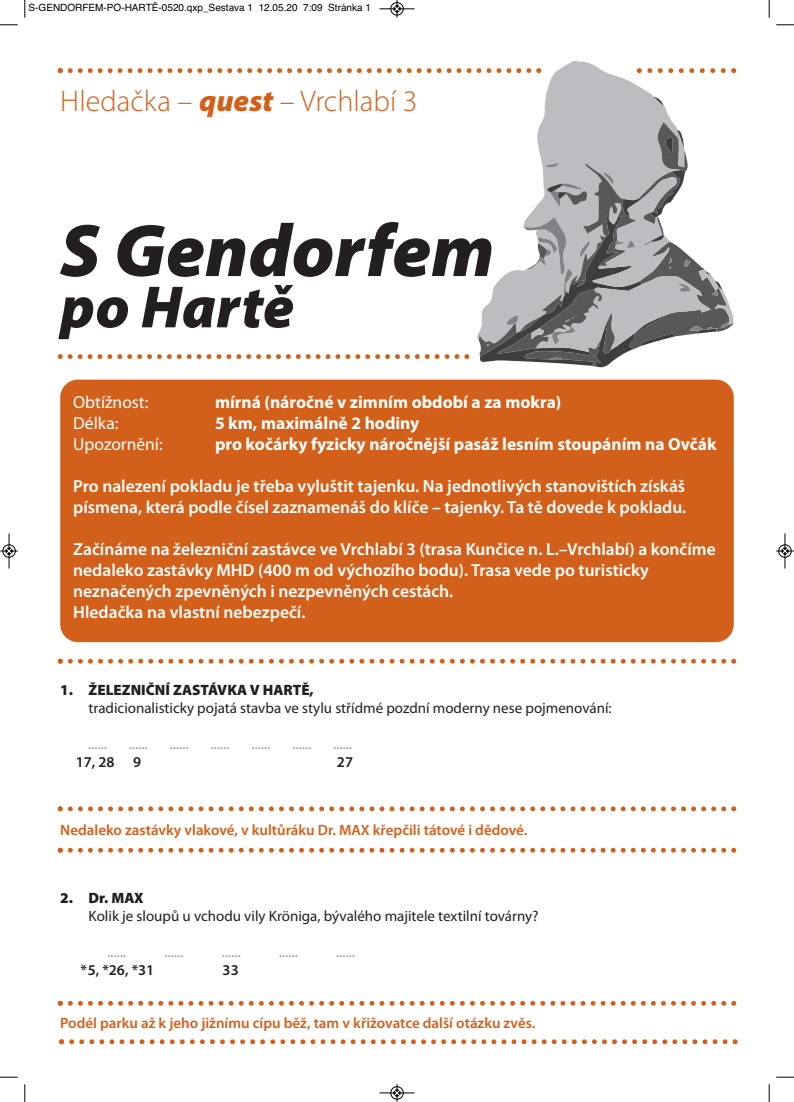
<style>
.page{position:relative;width:794px;height:1102px;background:#fff}
.page>*{position:absolute;margin:0;border:0;box-sizing:border-box;transform-origin:0 0}
.t1{font:italic 900 75px "Myriad Pro";color:#231f20}
.t2{font:italic 900 60px "Myriad Pro";letter-spacing:.005em;color:#231f20}
.t3{font:300 30px "Myriad Pro";color:#d2601a}
.t4{font:600 17.5px/21px "Myriad Pro";color:#fff}
.t5{font:700 17.5px "Myriad Pro";color:#fff}
.t6{font:17.5px "Myriad Pro";color:#fff}
.t7{font:15px "Myriad Pro";color:#231f20}
.t8{font:600 15px "Myriad Pro";color:#d2601a}
.t9{font:italic 15px "Myriad Pro";color:#939598}
.t10{font:900 15px "Myriad Pro";color:#231f20}
.t11{font:600 15px "Myriad Pro";color:#231f20}
.t12{font:10px "Helvetica";color:#000}
.s1{font-weight:900;font-style:italic}
</style>
<div class="page">
<div style="left:60px;top:380px;width:673px;height:262px;background:#d2601a;border-radius:18px"></div>
<svg style="left:58px;top:354px;width:411px;height:5px"></svg>
<svg style="left:58px;top:659px;width:678px;height:5px"></svg>
<svg style="left:58px;top:806px;width:678px;height:5px"></svg>
<svg style="left:58px;top:1001px;width:678px;height:5px"></svg>
<svg style="left:59px;top:1039px;width:678px;height:5px"></svg>
<svg style="left:58px;top:68px;width:419px;height:5px"></svg>
<svg style="left:477px;top:61px;width:195px;height:280px"></svg>
<svg style="left:653px;top:97px;width:10px;height:9px"></svg>
<svg style="left:479px;top:122px;width:254px;height:245px"></svg>
<svg style="left:637px;top:68px;width:99px;height:5px"></svg>
<svg style="left:58px;top:848px;width:678px;height:5px"></svg>
<svg style="left:24px;top:0;width:2px;height:18px"></svg>
<svg style="left:0;top:24px;width:18px;height:2px"></svg>
<svg style="left:768px;top:0;width:2px;height:18px"></svg>
<svg style="left:776px;top:24px;width:18px;height:2px"></svg>
<svg style="left:24px;top:1084px;width:2px;height:18px"></svg>
<svg style="left:0;top:1077px;width:18px;height:1px"></svg>
<svg style="left:768px;top:1084px;width:2px;height:18px"></svg>
<svg style="left:776px;top:1077px;width:18px;height:1px"></svg>
<div style="left:390px;top:2px;width:14px;height:13px;border:1px solid #fff;border-radius:50%"></div>
<hr style="left:379px;top:9px;width:35px;height:1px;background:#000">
<div style="left:390px;top:2px;width:13px;height:13px;border:1px solid #000;border-radius:50%"></div>
<svg style="left:394px;top:0;width:6px;height:18px"></svg>
<div style="left:390px;top:1086px;width:14px;height:14px;border:1px solid #fff;border-radius:50%"></div>
<hr style="left:379px;top:1093px;width:35px;height:1px;background:#000">
<div style="left:390px;top:1086px;width:13px;height:13px;border:1px solid #000;border-radius:50%"></div>
<svg style="left:394px;top:1084px;width:6px;height:18px"></svg>
<div style="left:2px;top:544px;width:14px;height:14px;border:1px solid #fff;border-radius:50%"></div>
<hr style="left:9px;top:534px;width:1px;height:35px;background:#000">
<div style="left:3px;top:545px;width:12px;height:12px;border:1px solid #000;border-radius:50%"></div>
<svg style="left:0;top:548px;width:18px;height:6px"></svg>
<div style="left:778px;top:544px;width:13px;height:14px;border:1px solid #fff;border-radius:50%"></div>
<hr style="left:784px;top:534px;width:1px;height:35px;background:#000">
<div style="left:778px;top:545px;width:13px;height:12px;border:1px solid #000;border-radius:50%"></div>
<svg style="left:776px;top:548px;width:17px;height:6px"></svg>
<p class="t12" style="left:29px;top:2px;width:344px">S-GENDORFEM-PO-HARTĚ-0520.qxp_Sestava 1 12.05.20 7:09 Stránka 1</p>
<h3 class="t3" style="left:60px;top:89px;width:359px">Hledačka – <span class="s1">quest</span> – Vrchlabí 3</h3>
<h1 class="t1" style="left:60px;top:223px;width:436px">S Gendorfem</h1>
<h2 class="t2" style="left:60px;top:285px;width:236px">po Hartě</h2>
<p class="t6" style="left:73px;top:395px;width:77px">Obtížnost:</p>
<p class="t5" style="left:215px;top:395px;width:348px">mírná (náročné v zimním období a za mokra)</p>
<p class="t6" style="left:73px;top:416px;width:47px">Délka:</p>
<p class="t5" style="left:215px;top:416px;width:206px">5 km, maximálně 2 hodiny</p>
<p class="t6" style="left:73px;top:437px;width:91px">Upozornění:</p>
<p class="t5" style="left:215px;top:437px;width:503px">pro kočárky fyzicky náročnější pasáž lesním stoupáním na Ovčák</p>
<p class="t4" style="left:73px;top:477px;width:614px">Pro nalezení pokladu je třeba vyluštit tajenku. Na jednotlivých stanovištích získáš písmena, která podle čísel zaznamenáš do klíče – tajenky. Ta tě dovede k pokladu.</p>
<p class="t4" style="left:73px;top:540px;width:644px">Začínáme na železniční zastávce ve Vrchlabí 3 (trasa Kunčice n. L.–Vrchlabí) a končíme nedaleko zastávky MHD (400 m od výchozího bodu). Trasa vede po turisticky neznačených zpevněných i nezpevněných cestách.<br>Hledačka na vlastní nebezpečí.</p>
<p class="t10" style="left:60px;top:684px;width:255px">1. ŽELEZNIČNÍ ZASTÁVKA V HARTĚ,</p>
<p class="t7" style="left:89px;top:702px;width:524px">tradicionalisticky pojatá stavba ve stylu střídmé pozdní moderny nese pojmenování:</p>
<p class="t9" style="left:89px;top:738px;width:20px">......</p>
<p class="t9" style="left:129px;top:738px;width:20px">......</p>
<p class="t9" style="left:170px;top:738px;width:20px">......</p>
<p class="t9" style="left:211px;top:738px;width:20px">......</p>
<p class="t9" style="left:252px;top:738px;width:20px">......</p>
<p class="t9" style="left:293px;top:738px;width:20px">......</p>
<p class="t9" style="left:334px;top:738px;width:20px">......</p>
<p class="t11" style="left:76px;top:756px;width:67px">17, 28 9</p>
<p class="t11" style="left:337px;top:756px;width:18px">27</p>
<p class="t8" style="left:60px;top:824px;width:468px">Nedaleko zastávky vlakové, v kultůráku Dr. MAX křepčili tátové i dědové.</p>
<p class="t10" style="left:60px;top:892px;width:85px">2. Dr. MAX</p>
<p class="t7" style="left:89px;top:910px;width:451px">Kolik je sloupů u vchodu vily Kröniga, bývalého majitele textilní továrny?</p>
<p class="t9" style="left:108px;top:946px;width:20px">......</p>
<p class="t9" style="left:165px;top:946px;width:20px">......</p>
<p class="t9" style="left:222px;top:946px;width:20px">......</p>
<p class="t9" style="left:279px;top:946px;width:20px">......</p>
<p class="t9" style="left:337px;top:946px;width:20px">......</p>
<p class="t11" style="left:80px;top:964px;width:75px">*5, *26, *31</p>
<p class="t11" style="left:223px;top:964px;width:18px">33</p>
<p class="t8" style="left:60px;top:1017px;width:477px">Podél parku až k jeho jižnímu cípu běž, tam v křižovatce další otázku zvěs.</p>
</div>
